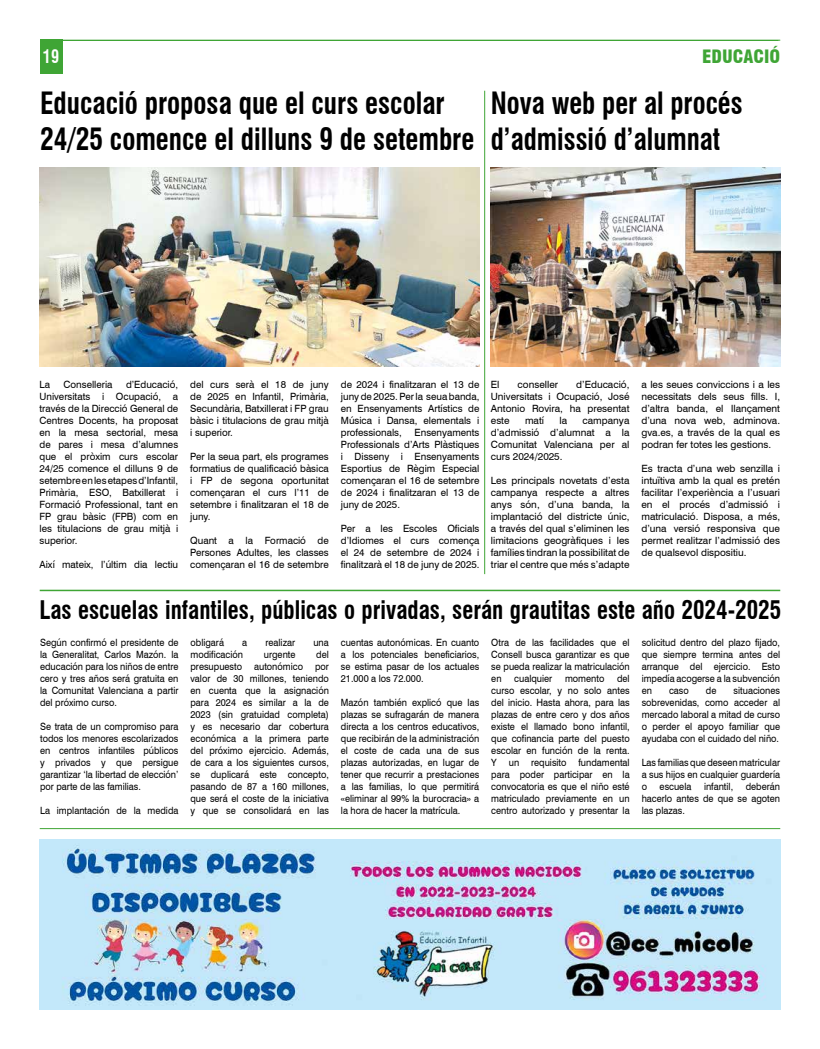
<style>
.page{position:relative;width:820px;height:1049px;background:#fff}
.page>*{position:absolute;margin:0;border:0;box-sizing:border-box;transform-origin:0 0}
.t1{font:700 condensed 30px/36px "Swiss 721 BT";color:#000;scale:.91 1}
.t2{font:700 condensed 30px/36px "Swiss 721 BT";color:#000;scale:.9 1}
.t3{font:700 condensed 25px "Swiss 721 BT";color:#000;scale:.92 1}
.t4{font:900 condensed 18px "Swiss 721 BT";color:#3fa535}
.t5{font:700 condensed 18px "Swiss 721 BT";color:#fff;scale:.9 1}
.t6{font:10px/12px "Swiss 721 BT";color:#000;text-align:justify;scale:.92 1}
.t7{font:10px/12px "Swiss 721 BT";color:#000;text-align:justify}
</style>
<div class="page">
<div style="left:40px;top:40px;width:22px;height:34px;background:#3fa535"></div>
<hr style="left:62px;top:40px;width:718px;height:1px;background:#3fa535">
<img style="left:40px;top:168px;width:439px;height:198px">
<hr style="left:40px;top:590px;width:740px;height:1px;background:#3fa535">
<img style="left:39px;top:840px;width:741px;height:170px">
<img style="left:490px;top:168px;width:289px;height:198px">
<hr style="left:40px;top:828px;width:740px;height:1px;background:#3fa535">
<hr style="left:484px;top:91px;width:1px;height:483px;background:#3fa535">
<h3 class="t5" style="left:43px;top:46px;width:19px">19</h3>
<h3 class="t4" style="left:702px;top:46px;width:79px">EDUCACIÓ</h3>
<h1 class="t1" style="left:40px;top:85px;width:478px">Educació proposa que el curs escolar<br>24/25 comence el dilluns 9 de setembre</h1>
<h1 class="t2" style="left:490px;top:85px;width:281px">Nova web per al procés d’admissió d’alumnat</h1>
<p class="t7" style="left:40px;top:378px;width:140px;text-indent:86px">d’Educació, Universitats i Ocupació, a través de la Direcció General de Centres Docents, ha proposat en la mesa sectorial, mesa de pares i mesa d’alumnes que el pròxim curs escolar 24/25 comence el dilluns 9 de setembre en les etapes d’Infantil, Primària, ESO, Batxillerat i Formació Professional, tant en FP grau bàsic (FPB) com en les titulacions de grau mitjà i superior.</p>
<p class="t7" style="left:40px;top:558px;width:140px">Així mateix, l’últim dia lectiu</p>
<p class="t7" style="left:40px;top:378px;width:12px">La</p>
<p class="t7" style="left:63px;top:378px;width:51px">Conselleria</p>
<p class="t7" style="left:190px;top:378px;width:140px">del curs serà el 18 de juny de 2025 en Infantil, Primària, Secundària, Batxillerat i FP grau bàsic i titulacions de grau mitjà i superior.</p>
<p class="t7" style="left:190px;top:450px;width:140px">Per la seua part, els programes formatius de qualificació bàsica i FP de segona oportunitat començaran el curs l’11 de setembre i finalitzaran el 18 de juny.</p>
<p class="t7" style="left:190px;top:534px;width:140px">Quant a la Formació de Persones Adultes, les classes començaran el 16 de setembre</p>
<p class="t7" style="left:341px;top:378px;width:140px">de 2024 i finalitzaran el 13 de juny de 2025. Per la seua banda, en Ensenyaments Artístics de Música i Dansa, elementals i professionals,</p>
<p class="t7" style="left:341px;top:426px;width:140px;text-indent:74px">Ensenyaments Professionals d’Arts Plàstiques i Disseny i Ensenyaments Esportius de Règim Especial començaran el 16 de setembre de 2024 i finalitzaran el 13 de juny de 2025.</p>
<p class="t7" style="left:341px;top:522px;width:140px">Per a les Escoles Oficials d’Idiomes el curs comença el 24 de setembre de 2024 i finalitzarà el 18 de juny de 2025.</p>
<p class="t7" style="left:490px;top:378px;width:140px;text-indent:85px">d’Educació, Universitats i Ocupació, José Antonio Rovira, ha presentat este</p>
<p class="t7" style="left:490px;top:378px;width:10px">El</p>
<p class="t7" style="left:517px;top:378px;width:42px">conseller</p>
<p class="t7" style="left:525px;top:414px;width:21px">matí</p>
<p class="t7" style="left:559px;top:414px;width:9px">la</p>
<p class="t7" style="left:490px;top:414px;width:140px;text-indent:92px">campanya d’admissió d’alumnat a la Comunitat Valenciana per al curs 2024/2025.</p>
<p class="t7" style="left:490px;top:474px;width:140px">Les principals novetats d’esta campanya respecte a altres anys són, d’una banda, la implantació del districte únic, a través del qual s’eliminen les limitacions geogràfiques i les famílies tindran la possibilitat de triar el centre que més s’adapte</p>
<p class="t7" style="left:641px;top:378px;width:140px">a les seues conviccions i a les necessitats dels seus fills. I, d’altra banda, el llançament d’una nova web, adminova. gva.es, a través de la qual es podran fer totes les gestions.</p>
<p class="t7" style="left:641px;top:462px;width:140px">Es tracta d’una web senzilla i intuïtiva amb la qual es pretén facilitar l’experiència a l’usuari en el procés d’admissió i matriculació. Disposa, a més, d’una versió responsiva que permet realitzar l’admissió des de qualsevol dispositiu.</p>
<h2 class="t3" style="left:40px;top:595px;width:807px">Las escuelas infantiles, públicas o privadas, serán grautitas este año 2024-2025</h2>
<p class="t6" style="left:40px;top:636px;width:152px">Según confirmó el presidente de la Generalitat, Carlos Mazón. la educación para los niños de entre cero y tres años será gratuita en la Comunitat Valenciana a partir del próximo curso.</p>
<p class="t6" style="left:40px;top:720px;width:152px">Se trata de un compromiso para todos los menores escolarizados en centros infantiles públicos y privados y que persigue garantizar ‘la libertad de elección’ por parte de las familias.</p>
<p class="t6" style="left:40px;top:804px;width:152px">La implantación de la medida</p>
<p class="t6" style="left:190px;top:636px;width:38px">obligará</p>
<p class="t6" style="left:242px;top:636px;width:7px">a</p>
<p class="t6" style="left:265px;top:636px;width:34px">realizar</p>
<p class="t6" style="left:313px;top:636px;width:18px">una</p>
<p class="t6" style="left:190px;top:648px;width:59px">modificación</p>
<p class="t6" style="left:264px;top:648px;width:36px">urgente</p>
<p class="t6" style="left:190px;top:648px;width:152px;text-indent:126px">del presupuesto autonómico por valor de 30 millones, teniendo en cuenta que la asignación para 2024 es similar a la de 2023 (sin gratuidad completa) y es necesario dar cobertura económica a la primera parte del próximo ejercicio. Además, de cara a los siguientes cursos, se duplicará este concepto, pasando de 87 a 160 millones, que será el coste de la iniciativa y que se consolidará en las</p>
<p class="t6" style="left:341px;top:636px;width:152px">cuentas autonómicas. En cuanto a los potenciales beneficiarios, se estima pasar de los actuales 21.000 a los 72.000.</p>
<p class="t6" style="left:341px;top:696px;width:152px">Mazón también explicó que las plazas se sufragarán de manera directa a los centros educativos, que recibirán de la administración el coste de cada una de sus plazas autorizadas, en lugar de tener que recurrir a prestaciones a las familias, lo que permitirá «eliminar al 99% la burocracia» a la hora de hacer la matrícula.</p>
<p class="t6" style="left:491px;top:636px;width:152px">Otra de las facilidades que el Consell busca garantizar es que se pueda realizar la matriculación en</p>
<p class="t6" style="left:491px;top:672px;width:152px;text-indent:126px">del curso escolar, y no solo antes del inicio. Hasta ahora, para las plazas de entre cero y dos años existe el llamado bono infantil, que cofinancia parte del puesto escolar en función de la renta.<br>Y un requisito fundamental para poder participar en la convocatoria es que el niño esté matriculado previamente en un centro autorizado y presentar la</p>
<p class="t6" style="left:514px;top:672px;width:43px">cualquier</p>
<p class="t6" style="left:564px;top:672px;width:44px">momento</p>
<p class="t6" style="left:641px;top:636px;width:152px">solicitud dentro del plazo fijado, que siempre termina antes del arranque del ejercicio. Esto impedía acogerse a la subvención en</p>
<p class="t6" style="left:641px;top:684px;width:152px;text-indent:92px">situaciones sobrevenidas, como acceder al mercado laboral a mitad de curso o perder el apoyo familiar que ayudaba con el cuidado del niño.</p>
<p class="t6" style="left:641px;top:756px;width:152px">Las familias que deseen matricular a sus hijos en cualquier guardería o</p>
<p class="t6" style="left:668px;top:684px;width:23px">caso</p>
<p class="t6" style="left:705px;top:684px;width:13px">de</p>
<p class="t6" style="left:641px;top:780px;width:152px;text-indent:104px">deberán hacerlo antes de que se agoten las plazas.</p>
<p class="t6" style="left:659px;top:780px;width:36px">escuela</p>
<p class="t6" style="left:703px;top:780px;width:33px">infantil,</p>
</div>
